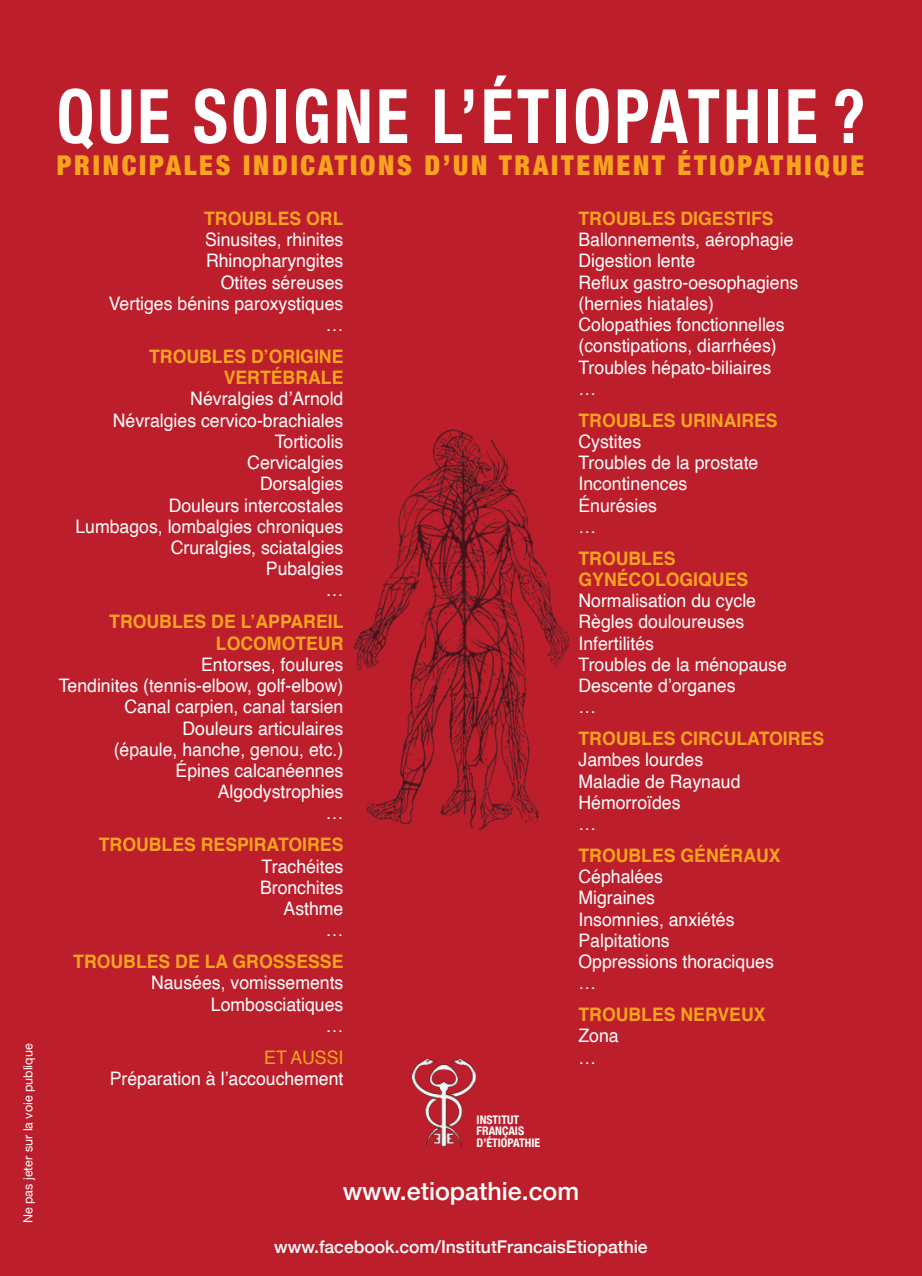
<style>
.page{position:relative;width:922px;height:1276px;background:#fff}
.page>*{position:absolute;margin:0;border:0;box-sizing:border-box;transform-origin:0 0}
.t1{font:700 condensed 75px "Helvetica Neue";letter-spacing:.05em;color:#fff;scale:.9 1}
.t2{font:900 condensed 27.5px "Helvetica Neue";letter-spacing:.1em;color:#f9a31e}
.t3{font:500 25px "Helvetica Neue";color:#fff}
.t4{font:18.5px/21.2px "Helvetica";color:#fff;scale:.95 1}
.t5{font:700 18.5px/21.2px "Helvetica";color:#f9a31e;text-align:right;scale:.95 1}
.t6{font:18.5px "Helvetica";color:#f9a31e;scale:.95 1}
.t7{font:500 17.5px "Helvetica Neue";color:#fff}
.t8{font:12.5px "Helvetica Neue";color:#fff}
.t9{font:700 condensed 11.75px/11.8px "Helvetica Neue";color:#fff}
</style>
<div class="page">
<div style="left:0;top:0;width:921px;height:1275px;background:#bc1f2b"></div>
<img style="left:413px;top:1059px;width:63px;height:88px">
<img style="left:353px;top:429px;width:217px;height:401px">
<p class="t8" style="left:21px;top:1223px;width:181px;rotate:-90deg">Ne pas jeter sur la voie publique</p>
<p class="t1" style="left:57px;top:71px;width:899px">QUE SOIGNE L’ÉTIOPATHIE ?</p>
<p class="t2" style="left:57px;top:155px;width:809px">PRINCIPALES INDICATIONS D’UN TRAITEMENT ÉTIOPATHIQUE</p>
<p class="t5" style="left:204px;top:209px;width:148px">TROUBLES ORL</p>
<p class="t4" style="left:205px;top:230px;width:147px">Sinusites, rhinites</p>
<p class="t4" style="left:206px;top:252px;width:146px">Rhinopharyngites</p>
<p class="t4" style="left:221px;top:273px;width:131px">Otites séreuses</p>
<p class="t4" style="left:109px;top:294px;width:248px">Vertiges bénins paroxystiques</p>
<p class="t4" style="left:326px;top:315px;width:20px">…</p>
<p class="t5" style="left:149px;top:347px;width:206px">TROUBLES D’ORIGINE<br>VERTÉBRALE</p>
<p class="t4" style="left:190px;top:390px;width:163px">Névralgies d’Arnold</p>
<p class="t4" style="left:113px;top:411px;width:244px">Névralgies cervico-brachiales</p>
<p class="t4" style="left:275px;top:432px;width:74px">Torticolis</p>
<p class="t4" style="left:247px;top:453px;width:103px">Cervicalgies</p>
<p class="t4" style="left:260px;top:474px;width:89px">Dorsalgies</p>
<p class="t4" style="left:169px;top:496px;width:185px">Douleurs intercostales</p>
<p class="t4" style="left:75px;top:517px;width:283px">Lumbagos, lombalgies chroniques</p>
<p class="t4" style="left:171px;top:538px;width:183px">Cruralgies, sciatalgies</p>
<p class="t4" style="left:266px;top:559px;width:83px">Pubalgies</p>
<p class="t4" style="left:326px;top:581px;width:20px">…</p>
<p class="t5" style="left:109px;top:612px;width:248px">TROUBLES DE L’APPAREIL<br>LOCOMOTEUR</p>
<p class="t4" style="left:201px;top:655px;width:151px">Entorses, foulures</p>
<p class="t4" style="left:59px;top:676px;width:301px">Tendinites (tennis-elbow, golf-elbow)</p>
<p class="t4" style="left:124px;top:697px;width:232px">Canal carpien, canal tarsien</p>
<p class="t4" style="left:182px;top:719px;width:171px">Douleurs articulaires</p>
<p class="t4" style="left:114px;top:740px;width:243px">(épaule, hanche, genou, etc.)</p>
<p class="t4" style="left:175px;top:761px;width:178px">Épines calcanéennes</p>
<p class="t4" style="left:218px;top:782px;width:134px">Algodystrophies</p>
<p class="t4" style="left:326px;top:804px;width:20px">…</p>
<p class="t5" style="left:99px;top:835px;width:259px">TROUBLES RESPIRATOIRES</p>
<p class="t4" style="left:261px;top:857px;width:88px">Trachéites</p>
<p class="t4" style="left:260px;top:878px;width:89px">Bronchites</p>
<p class="t4" style="left:283px;top:899px;width:64px">Asthme</p>
<p class="t4" style="left:326px;top:920px;width:20px">…</p>
<p class="t5" style="left:73px;top:952px;width:286px">TROUBLES DE LA GROSSESSE</p>
<p class="t4" style="left:151px;top:973px;width:204px">Nausées, vomissements</p>
<p class="t4" style="left:211px;top:995px;width:141px">Lombosciatiques</p>
<p class="t4" style="left:326px;top:1016px;width:20px">…</p>
<p class="t6" style="left:264px;top:1049px;width:85px">ET AUSSI</p>
<p class="t4" style="left:110px;top:1069px;width:247px">Préparation à l’accouchement</p>
<p class="t5" style="left:578px;top:209px;width:207px">TROUBLES DIGESTIFS</p>
<p class="t4" style="left:578px;top:230px;width:228px">Ballonnements, aérophagie</p>
<p class="t4" style="left:578px;top:252px;width:124px">Digestion lente</p>
<p class="t4" style="left:578px;top:273px;width:233px">Reflux gastro-oesophagiens</p>
<p class="t4" style="left:578px;top:294px;width:144px">(hernies hiatales)</p>
<p class="t4" style="left:578px;top:315px;width:218px">Colopathies fonctionnelles</p>
<p class="t4" style="left:578px;top:337px;width:210px">(constipations, diarrhées)</p>
<p class="t4" style="left:578px;top:358px;width:204px">Troubles hépato-biliaires</p>
<p class="t4" style="left:578px;top:379px;width:20px">…</p>
<p class="t5" style="left:578px;top:411px;width:211px">TROUBLES URINAIRES</p>
<p class="t4" style="left:578px;top:432px;width:68px">Cystites</p>
<p class="t4" style="left:578px;top:453px;width:191px">Troubles de la prostate</p>
<p class="t4" style="left:578px;top:475px;width:116px">Incontinences</p>
<p class="t4" style="left:578px;top:496px;width:84px">Énurésies</p>
<p class="t4" style="left:578px;top:517px;width:20px">…</p>
<p class="t5" style="left:578px;top:549px;width:104px">TROUBLES</p>
<p class="t5" style="left:578px;top:570px;width:180px">GYNÉCOLOGIQUES</p>
<p class="t4" style="left:578px;top:591px;width:188px">Normalisation du cycle</p>
<p class="t4" style="left:578px;top:613px;width:176px">Règles douloureuses</p>
<p class="t4" style="left:578px;top:634px;width:81px">Infertilités</p>
<p class="t4" style="left:578px;top:655px;width:221px">Troubles de la ménopause</p>
<p class="t4" style="left:578px;top:676px;width:167px">Descente d’organes</p>
<p class="t4" style="left:578px;top:697px;width:20px">…</p>
<p class="t5" style="left:578px;top:729px;width:260px">TROUBLES CIRCULATOIRES</p>
<p class="t4" style="left:578px;top:750px;width:133px">Jambes lourdes</p>
<p class="t4" style="left:578px;top:772px;width:172px">Maladie de Raynaud</p>
<p class="t4" style="left:578px;top:793px;width:109px">Hémorroïdes</p>
<p class="t4" style="left:578px;top:814px;width:20px">…</p>
<p class="t5" style="left:578px;top:846px;width:214px">TROUBLES GÉNÉRAUX</p>
<p class="t4" style="left:578px;top:867px;width:90px">Céphalées</p>
<p class="t4" style="left:578px;top:888px;width:82px">Migraines</p>
<p class="t4" style="left:578px;top:910px;width:166px">Insomnies, anxiétés<br>Palpitations</p>
<p class="t4" style="left:578px;top:952px;width:207px">Oppressions thoraciques</p>
<p class="t4" style="left:578px;top:973px;width:20px">…</p>
<p class="t5" style="left:578px;top:1005px;width:198px">TROUBLES NERVEUX</p>
<p class="t4" style="left:578px;top:1026px;width:44px">Zona</p>
<p class="t4" style="left:578px;top:1048px;width:20px">…</p>
<p class="t9" style="left:476px;top:1113px;width:65px">INSTITUT<br>FRANÇAIS<br>D’ÉTIOPATHIE</p>
<p class="t3" style="left:343px;top:1175px;width:238px">www.etiopathie.com</p>
<p class="t7" style="left:274px;top:1235px;width:375px">www.facebook.com/InstitutFrancaisEtiopathie</p>
</div>
